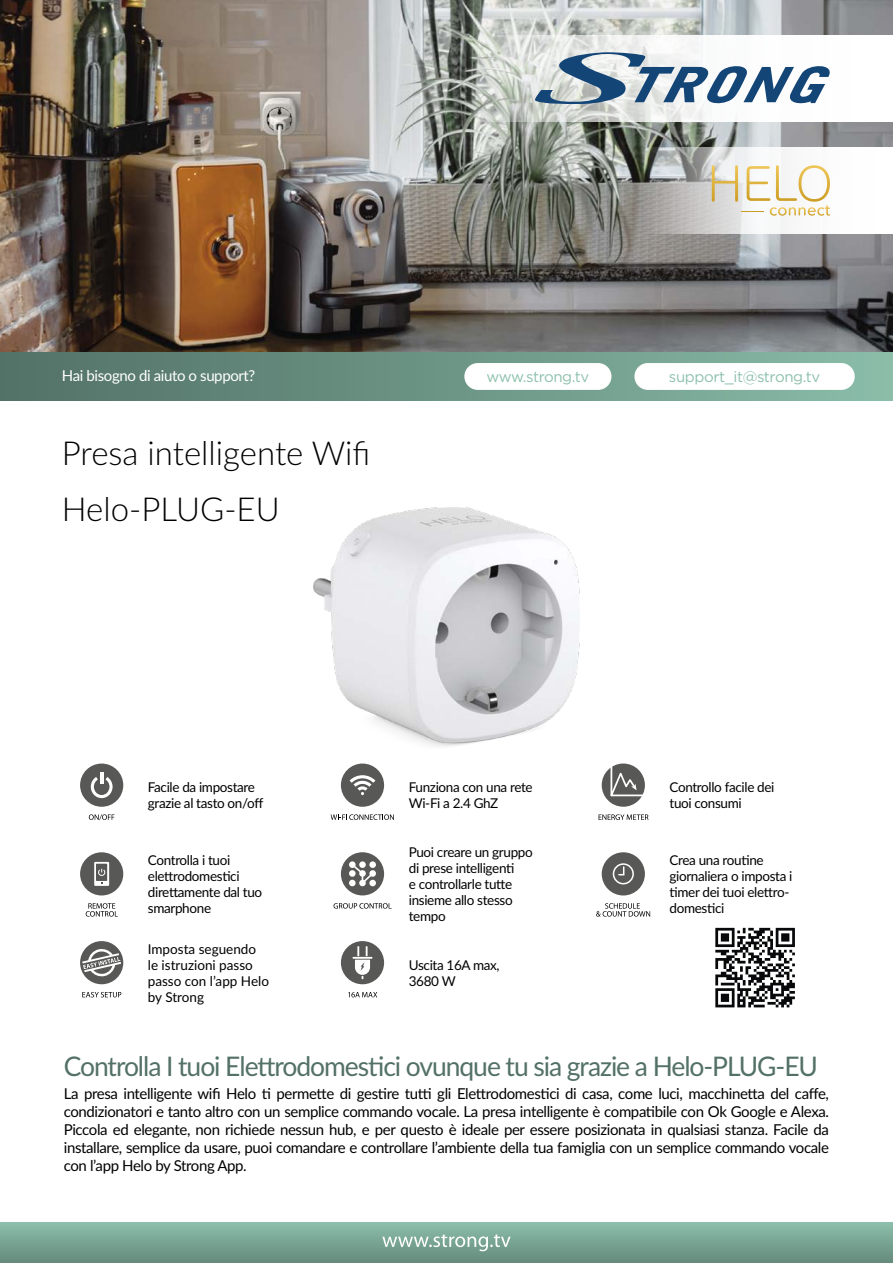
<style>
.page{position:relative;width:893px;height:1263px;background:#fff}
.page>*{position:absolute;margin:0;border:0;box-sizing:border-box;transform-origin:0 0}
.t1{font:300 33px/56.6px "Lato";color:#000}
.t2{font:27px "Lato";letter-spacing:-.04em;color:#537166}
.t3{font:15px/18px "Lato";letter-spacing:-.025em;color:#000;text-align:justify}
.t4{font:15px "Gotham";letter-spacing:-.025em;color:#8dc0ac}
.t5{font:15px "Lato";letter-spacing:-.025em;color:#fff}
.t6{font:13.5px/16.2px "Lato";letter-spacing:-.025em;color:#000}
.t7{font:13.5px/16.2px "Lato";color:#000}
</style>
<div class="page">
<div style="left:0;top:1222px;width:893px;height:41px;background:linear-gradient(to bottom,#8cbfab,#648a7c)"></div>
<svg style="left:382px;top:1234px;width:129px;height:17px;background:#96b8ab"></svg>
<svg style="left:715px;top:927px;width:80px;height:81px"></svg>
<svg style="left:715px;top:928px;width:80px;height:79px"></svg>
<div style="left:80px;top:763px;width:43px;height:44px;background:#585857;border-radius:50%"></div>
<svg style="left:89px;top:814px;width:25px;height:6px"></svg>
<svg style="left:91px;top:772px;width:22px;height:26px"></svg>
<div style="left:341px;top:763px;width:43px;height:44px;background:#585857;border-radius:50%"></div>
<svg style="left:331px;top:814px;width:63px;height:6px"></svg>
<svg style="left:350px;top:775px;width:25px;height:20px"></svg>
<svg style="left:599px;top:814px;width:49px;height:6px"></svg>
<div style="left:602px;top:763px;width:43px;height:44px;background:#585857;border-radius:50%"></div>
<svg style="left:609px;top:763px;width:36px;height:35px"></svg>
<svg style="left:596px;top:903px;width:54px;height:14px"></svg>
<div style="left:602px;top:852px;width:43px;height:43px;background:#585857;border-radius:50%"></div>
<svg style="left:612px;top:863px;width:22px;height:22px"></svg>
<svg style="left:86px;top:903px;width:32px;height:14px"></svg>
<div style="left:80px;top:852px;width:43px;height:43px;background:#585857;border-radius:50%"></div>
<svg style="left:94px;top:862px;width:15px;height:24px"></svg>
<div style="left:341px;top:852px;width:43px;height:43px;background:#585857;border-radius:50%"></div>
<svg style="left:334px;top:903px;width:57px;height:5px"></svg>
<svg style="left:350px;top:862px;width:25px;height:25px"></svg>
<div style="left:80px;top:941px;width:43px;height:43px;background:#585857;border-radius:50%"></div>
<svg style="left:82px;top:992px;width:39px;height:5px"></svg>
<svg style="left:82px;top:948px;width:39px;height:29px"></svg>
<div style="left:341px;top:941px;width:43px;height:43px;background:#585857;border-radius:50%"></div>
<svg style="left:348px;top:992px;width:29px;height:5px"></svg>
<svg style="left:353px;top:946px;width:19px;height:33px"></svg>
<img style="left:0;top:0;width:893px;height:352px">
<div style="left:0;top:352px;width:893px;height:48px;background:linear-gradient(to right,#527066,#89bca8)"></div>
<svg style="left:468px;top:35px;width:425px;height:86px"></svg>
<svg style="left:646px;top:147px;width:247px;height:87px;fill:#f6f7f7"></svg>
<svg style="left:535px;top:52px;width:299px;height:54px"></svg>
<svg style="left:712px;top:165px;width:118px;height:51px"></svg>
<img style="left:313px;top:507px;width:267px;height:239px">
<div style="left:465px;top:364px;width:146px;height:25px;background:#fff;border-radius:13px"></div>
<div style="left:464px;top:363px;width:147px;height:27px;border:2px solid #fff;border-radius:13px"></div>
<div style="left:635px;top:364px;width:219px;height:25px;background:#fff;border-radius:13px"></div>
<div style="left:634px;top:363px;width:221px;height:27px;border:2px solid #fff;border-radius:13px"></div>
<p class="t5" style="left:62px;top:365px;width:195px">Hai bisogno di aiuto o support?</p>
<p class="t4" style="left:669px;top:367px;width:153px">support_it@strong.tv</p>
<p class="t4" style="left:486px;top:368px;width:104px">www.strong.tv</p>
<h1 class="t1" style="left:62px;top:423px;width:310px">Presa intelligente Wifi<br>Helo-PLUG-EU</h1>
<p class="t6" style="left:148px;top:779px;width:117px">Facile da impostare grazie al tasto on/off</p>
<p class="t6" style="left:409px;top:779px;width:125px">Funziona con una rete<br>Wi-Fi a 2.4 GhZ</p>
<p class="t6" style="left:669px;top:779px;width:106px">Controllo facile dei tuoi consumi</p>
<p class="t6" style="left:148px;top:851px;width:116px">Controlla i tuoi elettrodomestici direttamente dal tuo smarphone</p>
<p class="t6" style="left:409px;top:843px;width:126px">Puoi creare un gruppo di prese intelligenti<br>e controllarle tutte insieme allo stesso tempo</p>
<p class="t7" style="left:148px;top:940px;width:123px">Imposta seguendo le istruzioni passo passo con l’app Helo by Strong</p>
<p class="t6" style="left:409px;top:956px;width:92px">Uscita 16A max,<br>3680 W</p>
<p class="t6" style="left:669px;top:851px;width:124px">Crea una routine giornaliera o imposta i timer dei tuoi elettro&shy;domestici</p>
<h2 class="t2" style="left:64px;top:1047px;width:756px">Controlla I tuoi Elettrodomestici ovunque tu sia grazie a Helo-PLUG-EU</h2>
<p class="t3" style="left:64px;top:1083px;width:767px">La presa intelligente wifi Helo ti permette di gestire tutti gli Elettrodomestici di casa, come luci, macchinetta del caffe, condizionatori e tanto altro con un semplice commando vocale. La presa intelligente è compatibile con Ok Google e Alexa.<br>Piccola ed elegante, non richiede nessun hub, e per questo è ideale per essere posizionata in qualsiasi stanza. Facile da installare, semplice da usare, puoi comandare e controllare l’ambiente della tua famiglia con un semplice commando vocale con l’app Helo by Strong App.</p>
</div>
